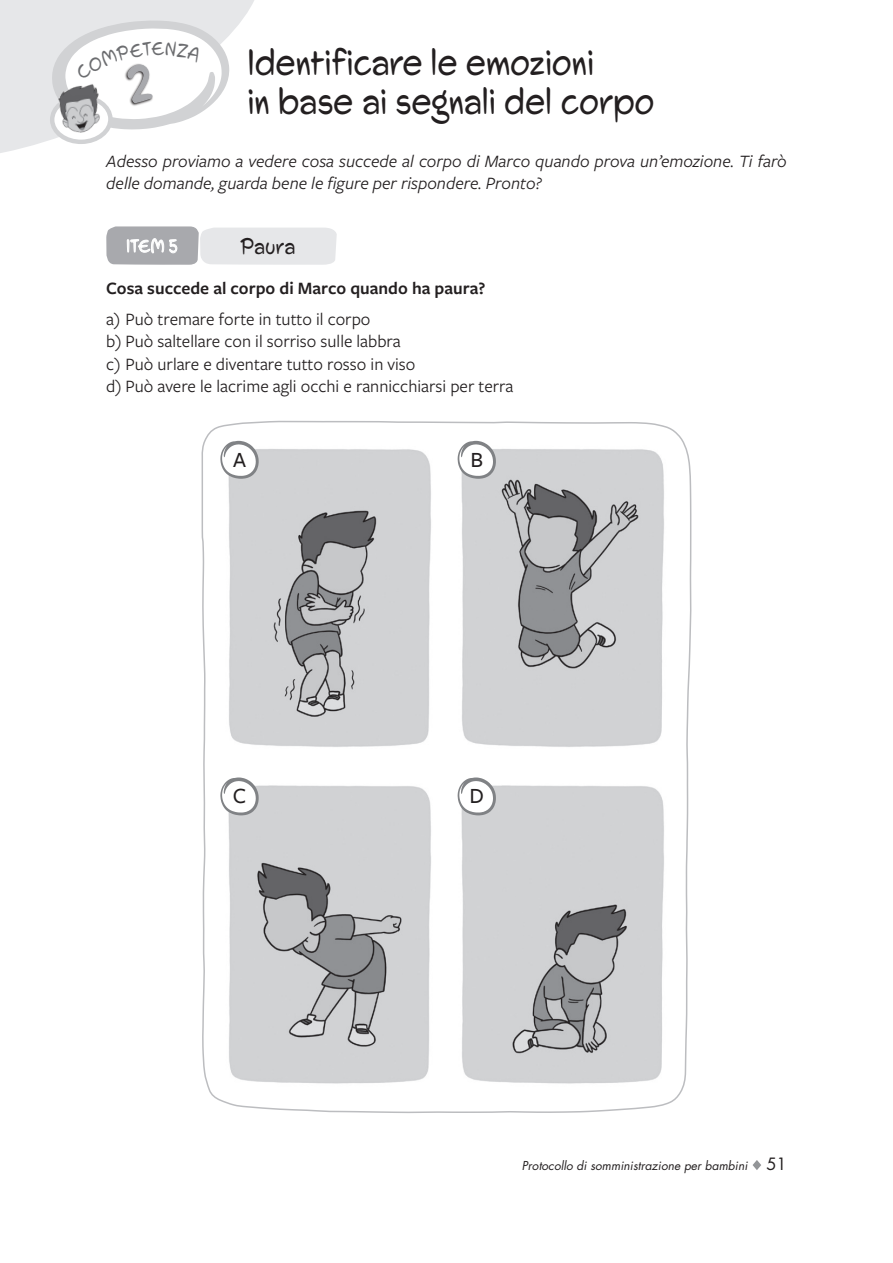
<style>
.page{position:relative;width:893px;height:1263px;background:#fff}
.page>*{position:absolute;margin:0;border:0;box-sizing:border-box;transform-origin:0 0}
.t1{font:37.5px/39px "Swing King";letter-spacing:.01em;color:#231f20;scale:.85 1}
.t2{font:22.5px "Swing King";letter-spacing:.025em;color:#231f20;scale:.85 1}
.t3{font:500 22.5px "Freight Sans Pro";color:#231f20}
.t4{font:19.5px "Swing King";color:#6c6d70;scale:.85 1}
.t5{font:18px/22.5px "Freight Sans Pro";color:#231f20}
.t6{font:italic 18px/22.5px "Freight Sans Pro";color:#231f20}
.t7{font:600 18px "Freight Sans Pro";color:#231f20}
.t8{font:18px "Swing King";color:#fff;scale:.85 1}
.t9{font:italic 12px "Futura Std";color:#231f20}
.s1{font-style:normal;font-size:16.5px}
</style>
<div class="page">
<svg style="left:753px;top:1160px;width:8px;height:10px"></svg>
<svg style="left:1px;top:0;width:253px;height:153px;fill:#e6e7e9"></svg>
<svg style="left:106px;top:226px;width:231px;height:39px;background:#d2d3d6"></svg>
<img style="left:47px;top:69px;width:65px;height:72px">
<svg style="left:201px;top:420px;width:491px;height:693px"></svg>
<svg style="left:52px;top:20px;width:177px;height:110px"></svg>
<p class="t4" style="left:151px;top:37px;width:17px">E</p>
<h1 class="t1" style="left:247px;top:43px;width:480px">Identificare le emozioni<br>in base ai segnali del corpo</h1>
<p class="t6" style="left:106px;top:149px;width:682px">Adesso proviamo a vedere cosa succede al corpo di Marco quando prova un’emozione. Ti farò delle domande, guarda bene le figure per rispondere. Pronto?</p>
<p class="t8" style="left:126px;top:235px;width:62px">ITEM 5</p>
<p class="t2" style="left:240px;top:233px;width:67px">Paura</p>
<p class="t7" style="left:106px;top:275px;width:380px">Cosa succede al corpo di Marco quando ha paura?</p>
<p class="t5" style="left:106px;top:307px;width:409px">a) Può tremare forte in tutto il corpo<br>b) Può saltellare con il sorriso sulle labbra<br>c) Può urlare e diventare tutto rosso in viso<br>d) Può avere le lacrime agli occhi e rannicchiarsi per terra</p>
<p class="t3" style="left:233px;top:444px;width:14px">A</p>
<p class="t3" style="left:233px;top:781px;width:15px">C</p>
<p class="t3" style="left:470px;top:444px;width:14px">B</p>
<p class="t3" style="left:469px;top:781px;width:16px">D</p>
<p class="t9" style="left:522px;top:1158px;width:266px">Protocollo di somministrazione per bambini <span class="s1">51</span></p>
</div>
